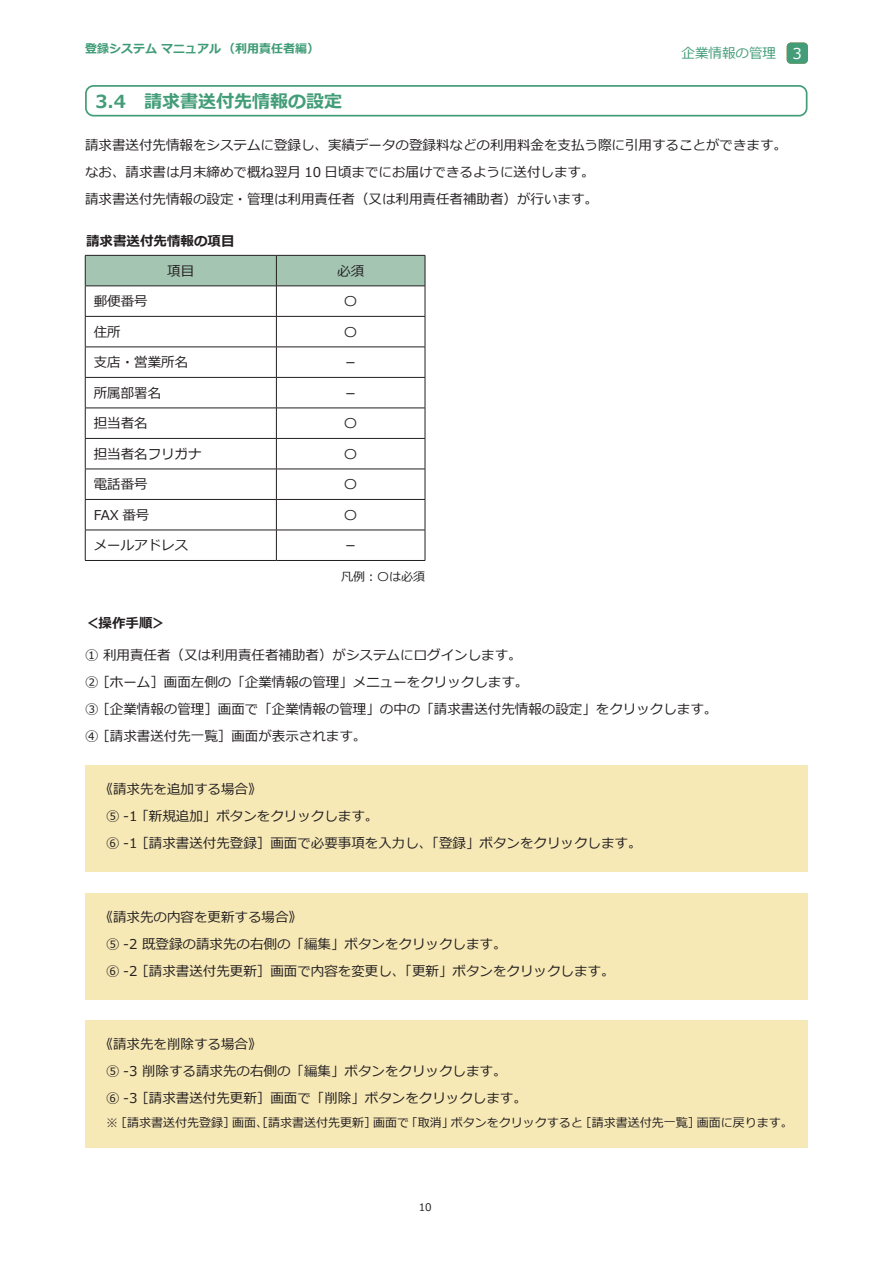
<style>
.page{position:relative;width:893px;height:1263px;background:#fff}
.page>*{position:absolute;margin:0;border:0;box-sizing:border-box;transform-origin:0 0}
.t1{font:700 18px "Meiryo";color:#439d78}
.t2{font:15px "Meiryo";color:#fff}
.t3{font:13.5px/27px "Meiryo";color:#231f20}
.t4{font:700 13.5px "Meiryo";color:#231f20}
.t5{font:13.5px "Meiryo";color:#439d78}
.t6{font:12px "Meiryo";color:#231f20}
.t7{font:700 12px "Meiryo";color:#409c77}
.t8{font:10.5px "Meiryo";color:#231f20}
</style>
<div class="page">
<div style="left:787px;top:43px;width:21px;height:21px;background:#439d78;border-radius:4px"></div>
<div style="left:85px;top:85px;width:722px;height:32px;border:2px solid #439d78;border-radius:8px"></div>
<div style="left:86px;top:256px;width:339px;height:30px;background:#a3c5b2"></div>
<hr style="left:85px;top:316px;width:191px;height:1px;background:#231f20">
<hr style="left:276px;top:316px;width:149px;height:1px;background:#231f20">
<hr style="left:85px;top:347px;width:191px;height:1px;background:#231f20">
<hr style="left:276px;top:347px;width:149px;height:1px;background:#231f20">
<hr style="left:85px;top:377px;width:191px;height:1px;background:#231f20">
<hr style="left:276px;top:377px;width:149px;height:1px;background:#231f20">
<hr style="left:85px;top:408px;width:191px;height:1px;background:#231f20">
<hr style="left:276px;top:408px;width:149px;height:1px;background:#231f20">
<hr style="left:85px;top:438px;width:191px;height:1px;background:#231f20">
<hr style="left:276px;top:438px;width:149px;height:1px;background:#231f20">
<hr style="left:85px;top:469px;width:191px;height:1px;background:#231f20">
<hr style="left:276px;top:469px;width:149px;height:1px;background:#231f20">
<hr style="left:85px;top:499px;width:191px;height:1px;background:#231f20">
<hr style="left:276px;top:499px;width:149px;height:1px;background:#231f20">
<hr style="left:85px;top:530px;width:191px;height:1px;background:#231f20">
<hr style="left:276px;top:530px;width:149px;height:1px;background:#231f20">
<hr style="left:85px;top:286px;width:1px;height:30px;background:#231f20">
<hr style="left:85px;top:317px;width:1px;height:30px;background:#231f20">
<hr style="left:85px;top:347px;width:1px;height:30px;background:#231f20">
<hr style="left:85px;top:378px;width:1px;height:30px;background:#231f20">
<hr style="left:85px;top:408px;width:1px;height:30px;background:#231f20">
<hr style="left:85px;top:439px;width:1px;height:30px;background:#231f20">
<hr style="left:85px;top:469px;width:1px;height:30px;background:#231f20">
<hr style="left:85px;top:500px;width:1px;height:30px;background:#231f20">
<hr style="left:85px;top:530px;width:1px;height:30px;background:#231f20">
<hr style="left:85px;top:560px;width:191px;height:1px;background:#231f20">
<hr style="left:276px;top:256px;width:1px;height:30px;background:#231f20">
<hr style="left:276px;top:286px;width:1px;height:30px;background:#231f20">
<hr style="left:425px;top:286px;width:1px;height:30px;background:#231f20">
<hr style="left:276px;top:317px;width:1px;height:30px;background:#231f20">
<hr style="left:425px;top:317px;width:1px;height:30px;background:#231f20">
<hr style="left:276px;top:347px;width:1px;height:30px;background:#231f20">
<hr style="left:425px;top:347px;width:1px;height:30px;background:#231f20">
<hr style="left:276px;top:378px;width:1px;height:30px;background:#231f20">
<hr style="left:425px;top:378px;width:1px;height:30px;background:#231f20">
<hr style="left:276px;top:408px;width:1px;height:30px;background:#231f20">
<hr style="left:425px;top:408px;width:1px;height:30px;background:#231f20">
<hr style="left:276px;top:439px;width:1px;height:30px;background:#231f20">
<hr style="left:425px;top:439px;width:1px;height:30px;background:#231f20">
<hr style="left:276px;top:469px;width:1px;height:30px;background:#231f20">
<hr style="left:425px;top:469px;width:1px;height:30px;background:#231f20">
<hr style="left:276px;top:500px;width:1px;height:30px;background:#231f20">
<hr style="left:425px;top:500px;width:1px;height:30px;background:#231f20">
<hr style="left:276px;top:530px;width:1px;height:30px;background:#231f20">
<hr style="left:425px;top:530px;width:1px;height:30px;background:#231f20">
<hr style="left:276px;top:560px;width:149px;height:1px;background:#231f20">
<hr style="left:85px;top:255px;width:191px;height:1px;background:#231f20">
<hr style="left:85px;top:256px;width:1px;height:30px;background:#231f20">
<hr style="left:276px;top:255px;width:149px;height:1px;background:#231f20">
<hr style="left:425px;top:256px;width:1px;height:30px;background:#231f20">
<hr style="left:85px;top:286px;width:191px;height:1px;background:#231f20">
<hr style="left:276px;top:286px;width:149px;height:1px;background:#231f20">
<div style="left:85px;top:893px;width:723px;height:106px;background:#f7e9b6"></div>
<div style="left:85px;top:765px;width:723px;height:107px;background:#f7e9b6"></div>
<div style="left:85px;top:1020px;width:723px;height:128px;background:#f7e9b6"></div>
<p class="t7" style="left:85px;top:41px;width:235px">登録システムマニュアル（利用責任者編(</p>
<p class="t5" style="left:681px;top:44px;width:96px">企業情報の管理</p>
<h1 class="t1" style="left:95px;top:89px;width:248px">3.4　請求書送付先情報の設定</h1>
<p class="t3" style="left:85px;top:132px;width:703px">請求書送付先情報をシステムに登録し、実績データの登録料などの利用料金を支払う際に引用することができます。なお、請求書は月末締めで概ね翌月 10 日頃までにお届けできるように送付します。<br>請求書送付先情報の設定・管理は利用責任者（又は利用責任者補助者）が行います。</p>
<p class="t4" style="left:86px;top:231px;width:150px">請求書送付先情報の項目</p>
<p class="t3" style="left:337px;top:258px;width:28px">必須</p>
<p class="t3" style="left:167px;top:258px;width:29px">項目</p>
<p class="t3" style="left:94px;top:289px;width:55px">郵便番号</p>
<p class="t3" style="left:94px;top:319px;width:28px">住所</p>
<p class="t3" style="left:94px;top:350px;width:96px">支店・営業所名</p>
<p class="t3" style="left:94px;top:380px;width:69px">所属部署名</p>
<p class="t3" style="left:94px;top:411px;width:55px">担当者名</p>
<p class="t3" style="left:94px;top:441px;width:109px">担当者名フリガナ</p>
<p class="t3" style="left:94px;top:472px;width:55px">電話番号</p>
<p class="t3" style="left:94px;top:502px;width:57px">FAX 番号</p>
<p class="t3" style="left:94px;top:533px;width:96px">メールアドレス</p>
<p class="t3" style="left:344px;top:289px;width:15px">〇</p>
<p class="t3" style="left:344px;top:319px;width:15px">〇</p>
<p class="t3" style="left:344px;top:350px;width:15px">－</p>
<p class="t3" style="left:344px;top:380px;width:15px">－</p>
<p class="t3" style="left:344px;top:411px;width:15px">〇</p>
<p class="t3" style="left:344px;top:441px;width:15px">〇</p>
<p class="t3" style="left:344px;top:472px;width:15px">〇</p>
<p class="t3" style="left:344px;top:502px;width:15px">〇</p>
<p class="t3" style="left:344px;top:533px;width:15px">－</p>
<p class="t6" style="left:341px;top:569px;width:85px">凡例：〇は必須</p>
<p class="t4" style="left:85px;top:614px;width:82px">＜操作手順&lt;</p>
<p class="t3" style="left:85px;top:643px;width:634px">① 利用責任者（又は利用責任者補助者）がシステムにログインします。<br>② ［ホーム］画面左側の「企業情報の管理」メニューをクリックします。<br>③ ［企業情報の管理］画面で「企業情報の管理」の中の「請求書送付先情報の設定」をクリックします。④ ［請求書送付先一覧］画面が表示されます。</p>
<p class="t2" style="left:793px;top:43px;width:11px">13</p>
<p class="t3" style="left:135px;top:777px;width:244px;text-indent:-36px">《請求先を追加する場合《<br>「新規追加」ボタンをクリックします。</p>
<p class="t3" style="left:135px;top:804px;width:508px;text-indent:-29px">⑤ -1<br>［請求書送付先登録］画面で必要事項を入力し、「登録」ボタンをクリックします。</p>
<p class="t3" style="left:106px;top:831px;width:33px">⑥ -1</p>
<p class="t3" style="left:100px;top:904px;width:204px">《請求先の内容を更新する場合《</p>
<p class="t3" style="left:106px;top:931px;width:402px">⑤ -2 既登録の請求先の右側の「編集」ボタンをクリックします。</p>
<p class="t3" style="left:135px;top:958px;width:481px">［請求書送付先更新］画面で内容を変更し、「更新」ボタンをクリックします。</p>
<p class="t3" style="left:106px;top:958px;width:33px">⑥ -2</p>
<p class="t3" style="left:100px;top:1032px;width:163px">《請求先を削除する場合《</p>
<p class="t3" style="left:106px;top:1059px;width:402px">⑤ -3 削除する請求先の右側の「編集」ボタンをクリックします。</p>
<p class="t3" style="left:135px;top:1086px;width:393px">［請求書送付先更新］画面で「削除」ボタンをクリックします。</p>
<p class="t3" style="left:106px;top:1086px;width:33px">⑥ -3</p>
<p class="t6" style="left:451px;top:1114px;width:133px">ボタンをクリックすると</p>
<p class="t6" style="left:106px;top:1114px;width:130px">※［請求書送付先登録］</p>
<p class="t6" style="left:232px;top:1114px;width:145px">画面、［請求書送付先更新］</p>
<p class="t6" style="left:406px;top:1114px;width:49px">「取消」</p>
<p class="t6" style="left:580px;top:1114px;width:121px">［請求書送付先一覧］</p>
<p class="t6" style="left:697px;top:1114px;width:98px">画面に戻ります。</p>
<p class="t6" style="left:373px;top:1114px;width:37px">画面で</p>
<p class="t8" style="left:419px;top:1199px;width:15px">10</p>
</div>
